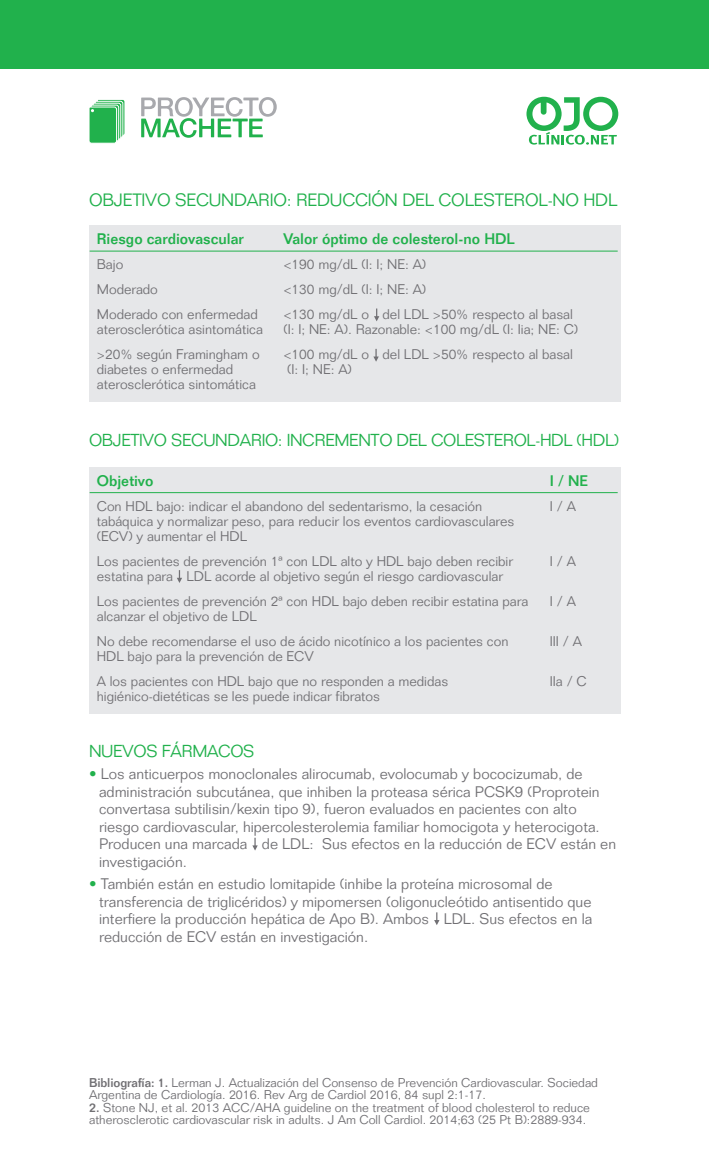
<style>
.page{position:relative;width:709px;height:1170px;background:#fff}
.page>*{position:absolute;margin:0;border:0;box-sizing:border-box;transform-origin:0 0}
.t1{font:300 17.5px "Folio";letter-spacing:-.01em;color:#21b14c}
.t2{font:300 17px "Folio";letter-spacing:-.02em;color:#21b14c}
.t3{font:300 15px/17.5px "Folio";color:#717074}
.t4{font:500 15px "Folio";color:#21b14c}
.t5{font:300 13.75px/15px "Folio";color:#717074}
.t6{font:300 12.5px/12.5px "Folio";color:#717074}
.s1{color:#21b14c}
.s2{font-weight:500}
</style>
<div class="page">
<svg style="left:89px;top:99px;width:36px;height:45px;background:#5ec67d"></svg>
<svg style="left:141px;top:97px;width:136px;height:41px"></svg>
<svg style="left:526px;top:97px;width:92px;height:48px"></svg>
<div style="left:0;top:0;width:709px;height:68px;background:#21b14c"></div>
<div style="left:89px;top:225px;width:531px;height:177px;background:#e6e7e9"></div>
<hr style="left:90px;top:251px;width:527px;height:1px;background:#21b14c">
<div style="left:89px;top:467px;width:531px;height:246px;background:#e6e7e9"></div>
<hr style="left:90px;top:492px;width:527px;height:1px;background:#21b14c">
<svg style="left:374px;top:308px;width:5px;height:13px"></svg>
<svg style="left:373px;top:349px;width:6px;height:13px"></svg>
<svg style="left:177px;top:570px;width:5px;height:13px"></svg>
<svg style="left:252px;top:837px;width:6px;height:13px"></svg>
<svg style="left:434px;top:912px;width:5px;height:13px"></svg>
<p class="t1" style="left:89px;top:189px;width:530px">OBJETIVO SECUNDARIO: REDUCCIÓN DEL COLESTEROL-NO HDL</p>
<p class="t4" style="left:97px;top:230px;width:148px">Riesgo cardiovascular</p>
<p class="t5" style="left:97px;top:252px;width:162px;line-height:25px">Bajo<br>Moderado<br>Moderado con enfermedad</p>
<p class="t5" style="left:97px;top:317px;width:168px;line-height:25px">aterosclerótica asintomática &gt;20% según Framingham o</p>
<p class="t5" style="left:97px;top:362px;width:161px">diabetes o enfermedad aterosclerótica sintomática</p>
<p class="t4" style="left:283px;top:230px;width:233px">Valor óptimo de colesterol-no HDL</p>
<p class="t5" style="left:283px;top:252px;width:291px;line-height:25px">&lt;190 mg/dL (I: I; NE: A)<br>&lt;130 mg/dL (I: I; NE: A)<br>&lt;130 mg/dL o del LDL &gt;50% respecto al basal</p>
<p class="t5" style="left:283px;top:317px;width:296px;line-height:25px">(I: I; NE: A). Razonable: &lt;100 mg/dL (I: Iia; NE: C) &lt;100 mg/dL o del LDL &gt;50% respecto al basal</p>
<p class="t5" style="left:287px;top:362px;width:66px">(I: I; NE: A)</p>
<p class="t2" style="left:89px;top:430px;width:531px">OBJETIVO SECUNDARIO: INCREMENTO DEL COLESTEROL-HDL (HDL)</p>
<p class="t4" style="left:97px;top:471px;width:58px">Objetivo</p>
<p class="t5" style="left:97px;top:498px;width:419px">Con HDL bajo: indicar el abandono del sedentarismo, la cesación tabáquica y normalizar peso, para reducir los eventos cardiovasculares (ECV) y aumentar el HDL</p>
<p class="t5" style="left:97px;top:553px;width:417px">Los pacientes de prevención 1ª con LDL alto y HDL bajo deben recibir estatina para LDL acorde al objetivo según el riesgo cardiovascular</p>
<p class="t5" style="left:97px;top:593px;width:433px">Los pacientes de prevención 2ª con HDL bajo deben recibir estatina para alcanzar el objetivo de LDL</p>
<p class="t5" style="left:97px;top:633px;width:413px">No debe recomendarse el uso de ácido nicotínico a los pacientes con<br>HDL bajo para la prevención de ECV</p>
<p class="t5" style="left:97px;top:673px;width:353px">A los pacientes con HDL bajo que no responden a medidas higiénico-dietéticas se les puede indicar fibratos</p>
<p class="t4" style="left:550px;top:471px;width:40px">I / NE</p>
<p class="t5" style="left:550px;top:498px;width:27px">I / A</p>
<p class="t5" style="left:550px;top:553px;width:27px">I / A</p>
<p class="t5" style="left:550px;top:593px;width:27px">I / A</p>
<p class="t5" style="left:550px;top:633px;width:34px">III / A</p>
<p class="t5" style="left:550px;top:673px;width:38px">IIa / C</p>
<p class="t2" style="left:89px;top:740px;width:167px">NUEVOS FÁRMACOS</p>
<p class="t3" style="left:99px;top:765px;width:518px;text-indent:-10px"><span class="s1">•</span> Los anticuerpos monoclonales alirocumab, evolocumab y bococizumab, de administración subcutánea, que inhiben la proteasa sérica PCSK9 (Proprotein convertasa subtilisin/kexin tipo 9), fueron evaluados en pacientes con alto riesgo cardiovascular, hipercolesterolemia familiar homocigota y heterocigota.<br>Producen una marcada de LDL: Sus efectos en la reducción de ECV están en investigación.</p>
<p class="t3" style="left:99px;top:875px;width:494px;text-indent:-10px"><span class="s1">•</span> También están en estudio lomitapide (inhibe la proteína microsomal de transferencia de triglicéridos) y mipomersen (oligonucleótido antisentido que interfiere la producción hepática de Apo B). Ambos LDL. Sus efectos en la reducción de ECV están en investigación.</p>
<p class="t6" style="left:89px;top:1075px;width:510px"><span class="s2">Bibliografía: 1.</span> Lerman J. Actualización del Consenso de Prevención Cardiovascular. Sociedad<br>Argentina de Cardiología. 2016. Rev Arg de Cardiol 2016, 84 supl 2:1-17.</p>
<p class="t6" style="left:89px;top:1100px;width:502px"><span class="s2">2.</span> Stone NJ, et al. 2013 ACC/AHA guideline on the treatment of blood cholesterol to reduce atherosclerotic cardiovascular risk in adults. J Am Coll Cardiol. 2014;63 (25 Pt B):2889-934.</p>
</div>
